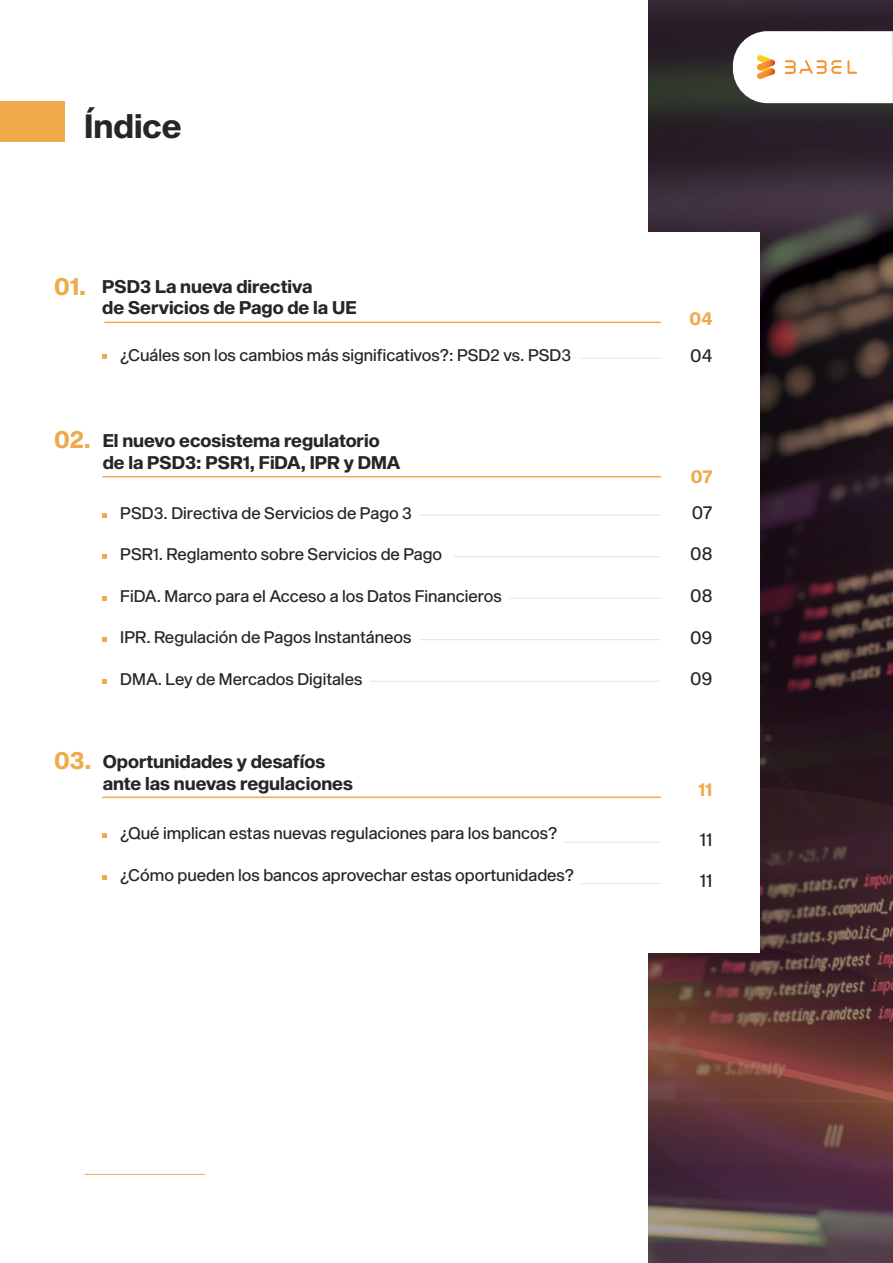
<style>
.page{position:relative;width:893px;height:1263px;background:#fff}
.page>*{position:absolute;margin:0;border:0;box-sizing:border-box;transform-origin:0 0}
.t1{font:700 33px "Sequel Sans Headline";color:#262626}
.t2{font:700 24px "Sequel Sans Headline";color:#efaa4c}
.t3{font:700 18px "Sequel Sans Headline";color:#262626}
.t4{font:18px "Sequel Sans Headline";color:#262626}
.t5{font:700 18px "Sequel Sans Headline";color:#efaa4c}
.t6{font:16.5px "Sequel Sans Headline";color:#262626}
</style>
<div class="page">
<svg style="left:649px;top:0;width:244px;height:1263px;background:#432d31"></svg>
<div style="left:0;top:232px;width:759px;height:720px;background:#fff"></div>
<hr style="left:104px;top:322px;width:557px;height:1px;background:#efaa4c">
<hr style="left:102px;top:476px;width:559px;height:1px;background:#efaa4c">
<hr style="left:102px;top:796px;width:559px;height:2px;background:#efaa4c">
<hr style="left:85px;top:1174px;width:120px;height:1px;background:#efaa4c">
<svg style="left:102px;top:355px;width:5px;height:4px"></svg>
<svg style="left:102px;top:513px;width:5px;height:4px"></svg>
<svg style="left:102px;top:833px;width:5px;height:5px"></svg>
<svg style="left:102px;top:554px;width:5px;height:5px"></svg>
<svg style="left:102px;top:875px;width:5px;height:4px"></svg>
<svg style="left:102px;top:596px;width:5px;height:4px"></svg>
<svg style="left:102px;top:637px;width:5px;height:5px"></svg>
<svg style="left:102px;top:679px;width:5px;height:4px"></svg>
<div style="left:0;top:101px;width:64px;height:41px;background:#efaa4c"></div>
<hr style="left:581px;top:358px;width:80px;height:1px;background:#e2e6e8">
<hr style="left:419px;top:515px;width:242px;height:1px;background:#e2e6e8">
<hr style="left:563px;top:842px;width:98px;height:1px;background:#e2e6e8">
<hr style="left:454px;top:556px;width:207px;height:1px;background:#e2e6e8">
<hr style="left:580px;top:883px;width:81px;height:1px;background:#e2e6e8">
<hr style="left:510px;top:598px;width:151px;height:1px;background:#e2e6e8">
<hr style="left:419px;top:639px;width:242px;height:1px;background:#e2e6e8">
<hr style="left:370px;top:681px;width:291px;height:1px;background:#e2e6e8">
<svg style="left:733px;top:31px;width:160px;height:72px"></svg>
<p class="t1" style="left:84px;top:103px;width:99px">Índice</p>
<p class="t2" style="left:54px;top:269px;width:34px">01.</p>
<p class="t3" style="left:102px;top:274px;width:212px">PSD3 La nueva directiva</p>
<p class="t3" style="left:102px;top:295px;width:256px">de Servicios de Pago de la UE</p>
<p class="t6" style="left:120px;top:343px;width:452px">¿Cuáles son los cambios más significativos?: PSD2 vs. PSD3</p>
<p class="t2" style="left:54px;top:422px;width:38px">02.</p>
<p class="t3" style="left:103px;top:428px;width:278px">El nuevo ecosistema regulatorio</p>
<p class="t3" style="left:103px;top:449px;width:299px">de la PSD3: PSR1, FiDA, IPR y DMA</p>
<p class="t6" style="left:120px;top:501px;width:293px">PSD3. Directiva de Servicios de Pago 3</p>
<p class="t6" style="left:120px;top:543px;width:323px">PSR1. Reglamento sobre Servicios de Pago</p>
<p class="t6" style="left:120px;top:584px;width:383px">FiDA. Marco para el Acceso a los Datos Financieros</p>
<p class="t6" style="left:120px;top:626px;width:293px">IPR. Regulación de Pagos Instantáneos</p>
<p class="t6" style="left:120px;top:667px;width:244px">DMA. Ley de Mercados Digitales</p>
<p class="t2" style="left:54px;top:743px;width:39px">03.</p>
<p class="t3" style="left:103px;top:749px;width:224px">Oportunidades y desafíos</p>
<p class="t3" style="left:103px;top:770px;width:252px">ante las nuevas regulaciones</p>
<p class="t6" style="left:120px;top:822px;width:439px">¿Qué implican estas nuevas regulaciones para los bancos?</p>
<p class="t6" style="left:120px;top:863px;width:455px">¿Cómo pueden los bancos aprovechar estas oportunidades?</p>
<p class="t5" style="left:690px;top:305px;width:24px">04</p>
<p class="t4" style="left:690px;top:343px;width:24px">04</p>
<p class="t5" style="left:691px;top:464px;width:23px">07</p>
<p class="t4" style="left:692px;top:500px;width:22px">07</p>
<p class="t4" style="left:690px;top:541px;width:24px">08</p>
<p class="t4" style="left:690px;top:583px;width:24px">08</p>
<p class="t4" style="left:690px;top:624px;width:24px">09</p>
<p class="t4" style="left:690px;top:666px;width:24px">09</p>
<p class="t5" style="left:698px;top:777px;width:16px">11</p>
<p class="t4" style="left:700px;top:827px;width:14px">11</p>
<p class="t4" style="left:700px;top:868px;width:14px">11</p>
</div>
